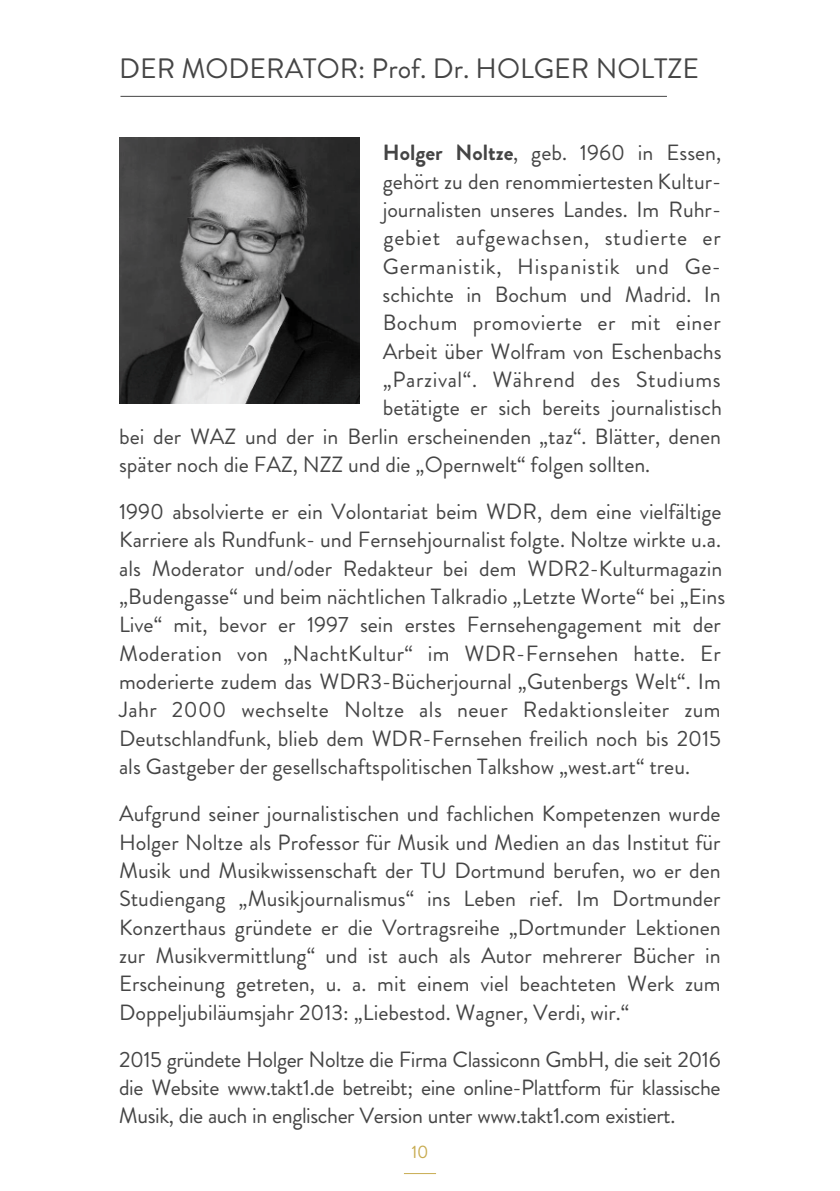
<style>
.page{position:relative;width:840px;height:1191px;background:#fff}
.page>*{position:absolute;margin:0;border:0;box-sizing:border-box;transform-origin:0 0}
.t1{font:28px "Brandon";color:#454545}
.t2{font:22px/28.4px "Brandon";color:#454545;text-align:justify}
.t3{font:22px "Brandon";letter-spacing:.035em;color:#454545}
.t4{font:22px "Brandon";letter-spacing:.03em;color:#454545}
.t5{font:22px "Brandon";letter-spacing:.02em;color:#454545}
.t6{font:18px "Brandon";color:#c8ac52}
.s1{font-weight:700}
</style>
<div class="page">
<img style="left:120px;top:137px;width:240px;height:267px">
<hr style="left:120px;top:96px;width:546px;height:1px;background:#454545">
<hr style="left:403px;top:1173px;width:33px;height:1px;background:#c8ac52">
<p class="t1" style="left:119px;top:58px;width:581px">DER MODERATOR: Prof. Dr. HOLGER NOLTZE</p>
<p class="t2" style="left:382px;top:142px;width:340px"><span class="s1">Holger Noltze</span>, geb. 1960 in Essen,</p>
<p class="t2" style="left:382px;top:170px;width:340px">gehört zu den renommiertesten Kultur-</p>
<p class="t2" style="left:382px;top:198px;width:340px">journalisten unseres Landes. Im Ruhr-</p>
<p class="t3" style="left:383px;top:230px;width:338px">gebiet aufgewachsen, studierte er</p>
<p class="t3" style="left:382px;top:258px;width:339px">Germanistik, Hispanistik und Ge-</p>
<p class="t2" style="left:382px;top:283px;width:339px">schichte in Bochum und Madrid. In</p>
<p class="t5" style="left:382px;top:315px;width:339px">Bochum promovierte er mit einer</p>
<p class="t2" style="left:382px;top:340px;width:340px">Arbeit über Wolfram von Eschenbachs</p>
<p class="t4" style="left:382px;top:371px;width:339px">„Parzival“. Während des Studiums</p>
<p class="t2" style="left:382px;top:397px;width:340px">betätigte er sich bereits journalistisch</p>
<p class="t2" style="left:119px;top:425px;width:603px">bei der WAZ und der in Berlin erscheinenden „taz“. Blätter, denen</p>
<p class="t2" style="left:119px;top:453px;width:532px">später noch die FAZ, NZZ und die „Opernwelt“ folgen sollten.</p>
<p class="t2" style="left:119px;top:500px;width:607px;text-align:left">1990 absolvierte er ein Volontariat beim WDR, dem eine vielfältige Karriere als Rundfunk- und Fernsehjournalist folgte. Noltze wirkte u.a. als Moderator und/oder Redakteur bei dem WDR2-Kulturmagazin „Budengasse“ und beim nächtlichen Talkradio „Letzte Worte“ bei „Eins Live“ mit, bevor er 1997 sein erstes Fernsehengagement mit der Moderation von „NachtKultur“ im WDR-Fernsehen hatte. Er moderierte zudem das WDR3-Bücherjournal „Gutenbergs Welt“. Im Jahr 2000 wechselte Noltze als neuer Redaktionsleiter zum Deutschlandfunk, blieb dem WDR-Fernsehen freilich noch bis 2015 als Gastgeber der gesellschaftspolitischen Talkshow „west.art“ treu.</p>
<p class="t2" style="left:119px;top:802px;width:602px">Aufgrund seiner journalistischen und fachlichen Kompetenzen wurde Holger Noltze als Professor für Musik und Medien an das Institut für Musik und Musikwissenschaft der TU Dortmund berufen, wo er den Studiengang „Musikjournalismus“ ins Leben rief. Im Dortmunder Konzerthaus gründete er die Vortragsreihe „Dortmunder Lektionen zur Musikvermittlung“ und ist auch als Autor mehrerer Bücher in Erscheinung getreten, u. a. mit einem viel beachteten Werk zum Doppeljubiläumsjahr 2013: „Liebestod. Wagner, Verdi, wir.“</p>
<p class="t2" style="left:119px;top:1048px;width:602px">2015 gründete Holger Noltze die Firma Classiconn GmbH, die seit 2016 die Website www.takt1.de betreibt; eine online-Plattform für klassische Musik, die auch in englischer Version unter www.takt1.com existiert.</p>
<p class="t6" style="left:411px;top:1145px;width:19px">10</p>
</div>
